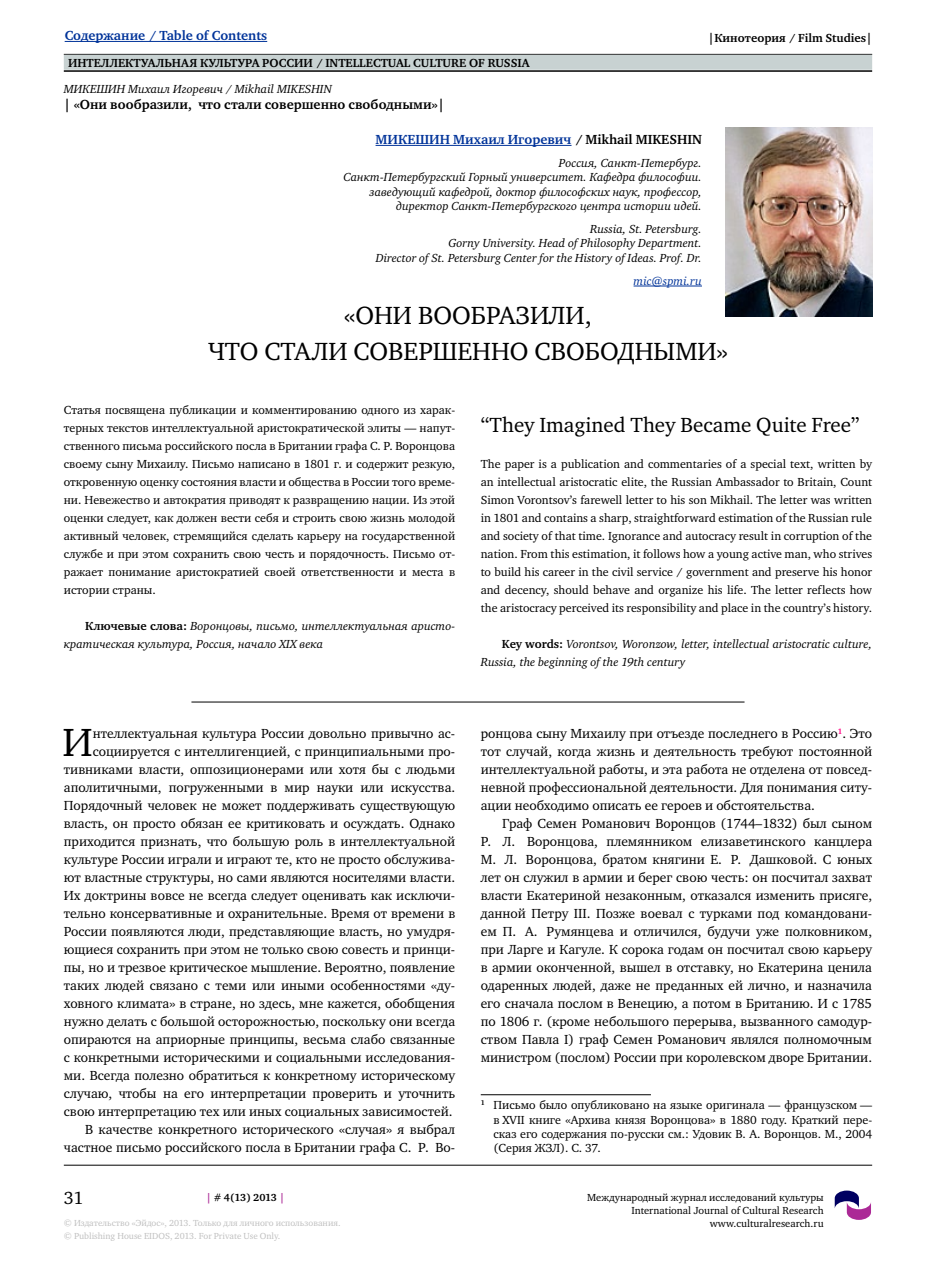
<style>
.page{position:relative;width:936px;height:1276px;background:#fff}
.page>*{position:absolute;margin:0;border:0;box-sizing:border-box;transform-origin:0 0}
.t1{font:40.35px "Charter C";color:#000}
.t2{font:25.5px/36px "Charter C";letter-spacing:.13em;color:#000;text-align:center}
.t3{font:21px "Charter C";color:#000}
.t4{font:18px "Charter C";color:#000}
.t5{font:13.5px/18px "Charter C";color:#000;text-align:justify}
.t6{font:700 13.5px "Charter C";color:#039}
.t7{font:700 13.5px "Charter C";color:#000}
.t8{font:12px/18px "Charter C";color:#000;text-align:justify}
.t9{font:italic 12px/14.4px "Charter C";color:#000;text-align:right}
.t10{font:700 12px "Charter C";color:#000}
.t11{font:italic 12px "Charter C";color:#039}
.t12{font:10.5px/12.6px "Charter C";color:#000;text-align:right}
.t13{font:700 10.5px "Charter C";letter-spacing:-.03em;color:#000}
.t14{font:9px/12.8px "Charter C";color:#c0c0c0}
.s1{color:#000}
.s2{font-weight:700;font-style:normal}
.s3{color:#ab2996}
</style>
<div class="page">
<hr style="left:64px;top:54px;width:808px;height:1px;background:#000">
<div style="left:64px;top:55px;width:808px;height:15px;background:#c8d2d2"></div>
<hr style="left:64px;top:1165px;width:808px;height:1px;background:#000">
<hr style="left:64px;top:70px;width:808px;height:2px;background:#000">
<svg style="left:834px;top:1190px;width:37px;height:30px"></svg>
<hr style="left:65px;top:41px;width:202px;height:1px;background:#039">
<hr style="left:375px;top:145px;width:196px;height:1px;background:#039">
<hr style="left:633px;top:286px;width:69px;height:1px;background:#039">
<hr style="left:191px;top:702px;width:553px;height:1px;background:#000">
<hr style="left:480px;top:1094px;width:171px;height:1px;background:#000">
<img style="left:725px;top:128px;width:147px;height:189px">
<p class="t6" style="left:65px;top:28px;width:204px">Содержание / Table of Contents</p>
<p class="t10" style="left:708px;top:31px;width:165px">|Кинотеория / Film Studies|</p>
<p class="t10" style="left:68px;top:56px;width:463px">Интеллектуальная культура России / Intellectual Culture of Russia</p>
<p class="t9" style="left:64px;top:82px;width:269px">МИКЕШИН Михаил Игоревич / Mikhail MIKESHIN</p>
<p class="t7" style="left:64px;top:97px;width:382px">| «Они вообразили, что стали совершенно свободными»|</p>
<p class="t6" style="left:375px;top:132px;width:327px">МИКЕШИН Михаил Игоревич <span class="s1">/ Mikhail MIKES HIN</span></p>
<p class="t9" style="left:343px;top:156px;width:360px">Россия, Санкт-Петербург.<br>Санкт-Петербургский Горный университет. Кафедра философии. заведующий кафедрой, доктор философских наук, профессор, директор Санкт-Петербургского центра истории идей.</p>
<p class="t9" style="left:376px;top:222px;width:328px">Russia, St. Petersburg.<br>Gorny University. Head of Philosophy Department.<br>Director of St. Petersburg Center for the History of Ideas. Prof. Dr.</p>
<p class="t11" style="left:633px;top:274px;width:70px">mic@spmi.ru</p>
<h2 class="t2" style="left:208px;top:298px;width:521px">«Они вообразили,<br>что стали совершенно свободными»</h2>
<p class="t8" style="left:64px;top:401px;width:393px">Статья посвящена публикации и комментированию одного из харак&shy;терных текстов интеллектуальной аристократической элиты — напут&shy;ственного письма российского посла в Британии графа С . Р. Воронцова своему сыну Михаилу. Письмо написано в 1801 г. и содержит резкую, откровенную оценку состояния власти и общества в России того време&shy;ни. Невежество и автократия приводят к развращению нации. Из этой оценки следует, как должен вести себя и строить свою жизнь молодой активный человек, стремящийся сделать карьеру на государственной службе и при этом сохранить свою честь и порядочность. Письмо от&shy;ражает понимание аристократией своей ответственности и места в истории страны.</p>
<p class="t9" style="left:64px;top:617px;width:393px;line-height:18px;text-align:left;text-indent:21px"><span class="s2">Ключевые слова:</span> Воронцовы, письмо, интеллектуальная аристо&shy;кратическая культура, Россия, начало XIX века</p>
<h3 class="t3" style="left:480px;top:413px;width:380px">“They Imagined They Became Quite Free”</h3>
<p class="t8" style="left:480px;top:455px;width:393px">The paper is a publication and commentaries of a special text, written by an intellectual aristocratic elite, the Russian Ambassador to Britain, Count Simon Vorontsov’s farewell letter to his son Mikhail. The letter was written in 1801 and contains a sharp, straightforward estimation of the Russian rule and society of that time. Ignorance and autocracy result in corruption of the nation. From this estimation, it follows how a young active man, who strives to build his career in the civil service / government and preserve his honor and decency, should behave and organize his life. The letter reflects how the aristocracy perceived its responsibility and place in the country’s history.</p>
<p class="t9" style="left:480px;top:635px;width:393px;line-height:18px;text-align:left;text-indent:21px"><span class="s2">Key words:</span> Vorontsov, Woronzow, letter, intellectual aristocratic culture,<br>Russia, the beginning of the 19th century</p>
<p class="t5" style="left:64px;top:725px;width:393px;text-align:right">нтеллектуальная культура России довольно привычно ас&shy;социируется с интеллигенцией, с принципиальными про&shy;тивниками власти, оппозиционерами или хотя бы с людьми аполитичными, погруженными в мир науки или искусства.<br>Порядочный человек не может поддерживать существующую власть, он просто обязан ее критиковать и осуждать. Однако приходится признать, что большую роль в интеллектуальной культуре России играли и играют те, кто не просто обслужива&shy;ют властные структуры, но сами являются носителями власти.<br>Их доктрины вовсе не всегда следует оценивать как исключи&shy;тельно консервативные и охранительные. Время от времени в России появляются люди, представляющие власть, но умудря&shy;ющиеся сохранить при этом не только свою совесть и принци&shy;пы, но и трезвое критическое мышление. Вероятно, появление таких людей связано с теми или иными особенностями «ду&shy;ховного климата» в стране, но здесь, мне кажется, обобщения нужно делать с большой осторожностью, поскольку они всегда опираются на априорные принципы, весьма слабо связанные с конкретными историческими и социальными исследования&shy;ми. Всегда полезно обратиться к конкретному историческому случаю, чтобы на его интерпретации проверить и уточнить свою интерпретацию тех или иных социальных зависимостей.<br>В качестве конкретного исторического «случая» я выбрал частное письмо российского посла в Британии графа С . Р. Во-</p>
<p class="t5" style="left:480px;top:724px;width:393px">ронцова сыну Михаилу при отъезде последнего в Россию<sup>1</sup>. Это тот случай, когда жизнь и деятельность требуют постоянной интеллектуальной работы, и эта работа не отделена от повсед&shy;невной профессиональной деятельности. Для понимания ситу&shy;ации необходимо описать ее героев и обстоятельства.</p>
<h1 class="t1" style="left:62px;top:720px;width:32px">И</h1>
<p class="t5" style="left:480px;top:815px;width:393px;text-indent:21px">Граф Семен Романович Воронцов (1744–1832) был сыном Р. Л . Воронцова, племянником елизаветинского канцлера М. Л . Воронцова, братом княгини Е . Р. Дашковой. С юных лет он служил в армии и берег свою честь: он посчитал захват власти Екатериной незаконным, отказался изменить присяге, данной Петру III. Позже воевал с турками под командовани&shy;ем П. А. Румянцева и отличился, будучи уже полковником, при Ларге и Кагуле. К сорока годам он посчитал свою карьеру в армии оконченной, вышел в отставку, но Екатерина ценила одаренных людей, даже не преданных ей лично, и назначила его сначала послом в Венецию, а потом в Британию. И с 1785 по 1806 г. (кроме небольшого перерыва, вызванного самодур&shy;ством Павла I) граф Семен Романович являлся полномочным министром (послом) России при королевском дворе Британии.</p>
<p class="t8" style="left:493px;top:1098px;width:380px;line-height:14.4px;text-indent:-13px"><sup>1</sup> Письмо было опубликовано на языке оригинала — французском — в XVII книге «Архива князя Воронцова» в 1880 году. Краткий пере&shy;сказ его содержания по-русски см.: Удовик В . А. Воронцов. М., 2004 (Серия ЖЗЛ). С . 37.</p>
<h3 class="t4" style="left:64px;top:1188px;width:21px">31</h3>
<p class="t12" style="left:587px;top:1191px;width:238px">Международный журнал исследований культуры<br>International Journal of Cultural Research www.culturalresearch.ru</p>
<p class="t13" style="left:206px;top:1192px;width:80px"><span class="s3">|</span> # 4(13) 2013 <span class="s3">|</span></p>
<p class="t14" style="left:64px;top:1217px;width:278px">© Издательство «Эйдос», 2013. Только для личного использования. © Publishing House EIDOS, 2013. For Private Use Only.</p>
</div>
